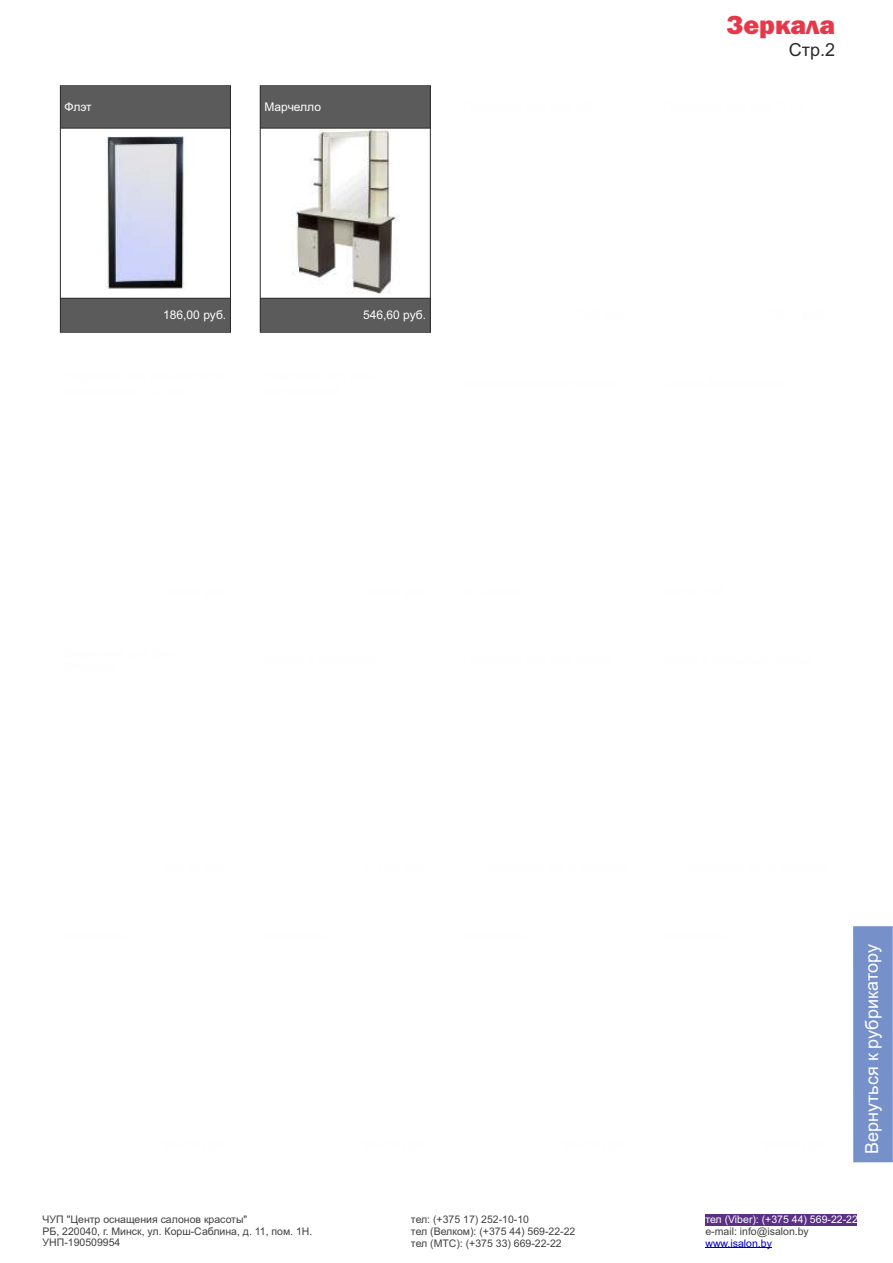
<style>
.page{position:relative;width:893px;height:1263px;background:#fff}
.page>*{position:absolute;margin:0;border:0;box-sizing:border-box;transform-origin:0 0}
.t1{font:800 27px "Franklin Gothic";color:#e7384a}
.t2{font:18px "Arial";color:#fefefe}
.t3{font:18px "Arial";color:#2b2a29}
.t4{font:12px "Arial";color:#fefefe}
.t5{font:10.5px/11.7px "Arial";color:#404040}
.t6{font:10.5px "Arial";color:#fefefe}
.t7{font:10.5px "Arial";color:#0000c4}
</style>
<div class="page">
<div style="left:60px;top:86px;width:170px;height:42px;background:#5b5b5b"></div>
<div style="left:260px;top:86px;width:170px;height:42px;background:#5b5b5b"></div>
<div style="left:60px;top:298px;width:170px;height:34px;background:#5b5b5b"></div>
<div style="left:260px;top:298px;width:170px;height:34px;background:#5b5b5b"></div>
<hr style="left:60px;top:86px;width:1px;height:246px;background:#2b2a29">
<hr style="left:230px;top:86px;width:1px;height:246px;background:#2b2a29">
<hr style="left:260px;top:86px;width:1px;height:246px;background:#2b2a29">
<hr style="left:430px;top:86px;width:1px;height:246px;background:#2b2a29">
<hr style="left:60px;top:298px;width:171px;height:1px;background:#2b2a29">
<hr style="left:260px;top:298px;width:171px;height:1px;background:#2b2a29">
<hr style="left:60px;top:128px;width:171px;height:1px;background:#2b2a29">
<hr style="left:260px;top:128px;width:171px;height:1px;background:#2b2a29">
<img style="left:105px;top:136px;width:80px;height:153px">
<img style="left:291px;top:131px;width:109px;height:162px">
<div style="left:853px;top:926px;width:40px;height:236px;background:#7690c9"></div>
<div style="left:706px;top:1213px;width:151px;height:12px;background:#5b3085"></div>
<hr style="left:705px;top:1247px;width:67px;height:1px;background:#0000c4">
<p class="t4" style="left:65px;top:102px;width:29px">Флэт</p>
<p class="t4" style="left:264px;top:102px;width:58px">Марчелло</p>
<p class="t4" style="left:163px;top:311px;width:64px">186,00 руб.</p>
<p class="t4" style="left:363px;top:311px;width:64px">546,60 руб.</p>
<h1 class="t1" style="left:727px;top:15px;width:110px">Зеркала</h1>
<h2 class="t3" style="left:789px;top:43px;width:48px">Стр.2</h2>
<p class="t5" style="left:43px;top:1214px;width:271px">ЧУП "Центр оснащения салонов красоты"<br>РБ, 220040, г. Минск, ул. Корш-Саблина, д. 11, пом. 1Н.<br>УНП-190509954</p>
<p class="t5" style="left:411px;top:1215px;width:166px">тел: (+375 17) 252-10-10<br>тел (Велком): (+375 44) 569-22-22 тел (МТС): (+375 33) 669-22-22</p>
<h2 class="t2" style="left:865px;top:1154px;width:211px;rotate:-90deg">Вернуться к рубрикатору</h2>
<p class="t6" style="left:705px;top:1215px;width:154px">тел (Viber): (+375 44) 569-22-22</p>
<p class="t5" style="left:705px;top:1226px;width:105px">e-mail: info@isalon.by</p>
<p class="t7" style="left:705px;top:1239px;width:68px">www.isalon.by</p>
</div>
